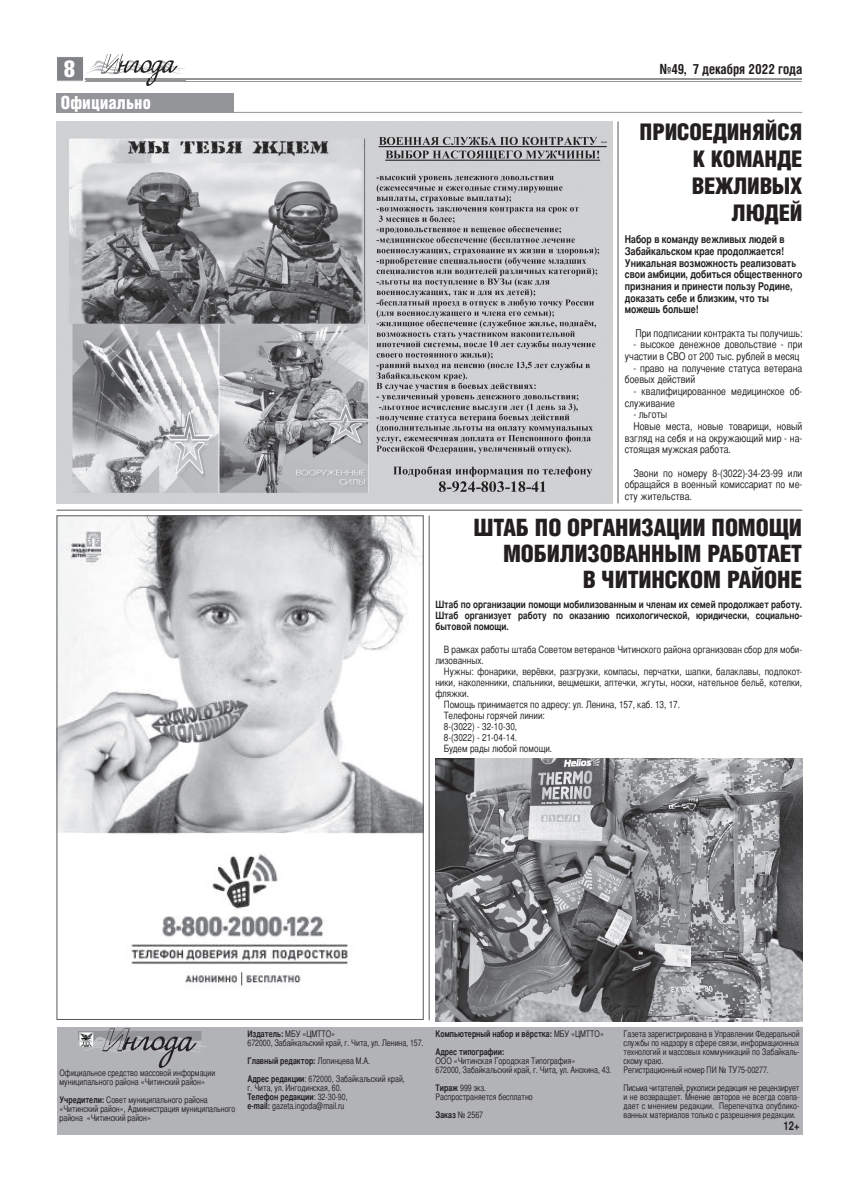
<style>
.page{position:relative;width:842px;height:1191px;background:#fff}
.page>*{position:absolute;margin:0;border:0;box-sizing:border-box;transform-origin:0 0}
.t1{font:900 24px/26px "Helios Cond";letter-spacing:-.01em;color:#231f20;text-align:right}
.t2{font:900 23px/27px "Helios Cond";letter-spacing:-.01em;color:#231f20;text-align:right}
.t3{font:23px "Helios Compressed";color:#fff}
.t4{font:900 18.2px "Helios Cond";color:#fff;scale:.95 1}
.t5{font:700 14px "Helios Cond";color:#231f20;scale:.95 1}
.t6{font:700 12px "Bastion C";color:#231f20;scale:.95 1}
.t7{font:10.6px/11.7px "Bastion C";color:#231f20}
.t8{font:700 10.6px/11.7px "Bastion C";color:#231f20}
.t9{font:10px/11px "Bastion C";color:#231f20}
.t10{font:700 10px/11px "Bastion C";color:#231f20;text-align:justify}
.t11{font:9px/9px "Bastion C";color:#231f20;scale:.95 1}
.t12{font:700 9px/18px "Bastion C";color:#231f20;scale:.95 1}
.s1{font-weight:700}
.s2{font-weight:400}
</style>
<div class="page">
<hr style="left:58px;top:78px;width:744px;height:2px;background:#939598">
<hr style="left:58px;top:81px;width:744px;height:1px;background:#939598">
<svg style="left:57px;top:58px;width:28px;height:24px"></svg>
<div style="left:56px;top:56px;width:28px;height:25px;border:1px solid #fff"></div>
<img style="left:87px;top:54px;width:98px;height:24px">
<img style="left:86px;top:78px;width:99px;height:8px">
<div style="left:57px;top:1026px;width:745px;height:108px;background:#b2b3b7"></div>
<img style="left:78px;top:1028px;width:129px;height:39px">
<div style="left:57px;top:93px;width:177px;height:20px;background:#939598"></div>
<hr style="left:57px;top:112px;width:745px;height:1px;background:#939598">
<hr style="left:57px;top:510px;width:745px;height:1px;background:#57585a">
<img style="left:435px;top:758px;width:367px;height:263px">
<hr style="left:429px;top:515px;width:1px;height:505px;background:#57585a">
<img style="left:57px;top:121px;width:556px;height:382px">
<hr style="left:618px;top:121px;width:1px;height:382px;background:#57585a">
<img style="left:57px;top:517px;width:366px;height:503px">
<h2 class="t3" style="left:64px;top:56px;width:12px">8</h2>
<h3 class="t5" style="left:660px;top:61px;width:151px">№49, 7 декабря 2022 года</h3>
<h3 class="t4" style="left:61px;top:93px;width:96px">Официально</h3>
<h2 class="t2" style="left:640px;top:118px;width:164px">ПРИСОЕДИНЯЙСЯ<br>К КОМАНДЕ<br>ВЕЖЛИВЫХ<br>ЛЮДЕЙ</h2>
<p class="t8" style="left:625px;top:234px;width:179px">Набор в команду вежливых людей в<br>Забайкальском крае продолжается!<br>Уникальная возможность реализовать свои амбиции, добиться общественного признания и принести пользу Родине, доказать себе и близким, что ты можешь больше!</p>
<p class="t7" style="left:635px;top:327px;width:168px">При подписании контракта ты получишь:</p>
<p class="t7" style="left:625px;top:339px;width:179px;text-align:right">- высокое денежное довольствие - при участии в СВО от 200 тыс. рублей в месяц</p>
<p class="t7" style="left:625px;top:362px;width:179px;text-indent:9px">- право на получение статуса ветерана боевых действий</p>
<p class="t7" style="left:625px;top:385px;width:179px;text-indent:9px">- квалифицированное медицинское об&shy;служивание</p>
<p class="t7" style="left:633px;top:409px;width:35px">- льготы</p>
<p class="t7" style="left:633px;top:420px;width:171px">Новые места, новые товарищи, новый</p>
<p class="t7" style="left:625px;top:432px;width:179px">взгляд на себя и на окружающий мир - на-</p>
<p class="t7" style="left:625px;top:444px;width:108px">стоящая мужская работа.</p>
<p class="t7" style="left:625px;top:467px;width:179px;text-align:justify;text-indent:9px">Звони по номеру 8-(3022)-34-23-99 или обращайся в военный комиссариат по ме&shy;сту жительства.</p>
<h1 class="t1" style="left:473px;top:514px;width:330px">ШТАБ ПО ОРГАНИЗАЦИИ ПОМОЩИ<br>МОБИЛИЗОВАННЫМ РАБОТАЕТ<br>В ЧИТИНСКОМ РАЙОНЕ</h1>
<p class="t10" style="left:435px;top:599px;width:368px">Штаб по организации помощи мобилизованным и членам их семей продолжает работу.<br>Штаб организует работу по оказанию психологической, юридически, социально&shy;бытовой помощи.</p>
<p class="t9" style="left:435px;top:643px;width:368px;text-indent:8px">В рамках работы штаба Советом ветеранов Читинского района организован сбор для моби&shy;лизованных.</p>
<p class="t9" style="left:444px;top:665px;width:360px">Нужны: фонарики, верёвки, разгрузки, компасы, перчатки, шапки, балаклавы, подлокот-</p>
<p class="t9" style="left:435px;top:676px;width:368px">ники, наколенники, спальники, вещмешки, аптечки, жгуты, носки, нательное бельё, котелки,</p>
<p class="t9" style="left:435px;top:687px;width:35px">фляжки.</p>
<p class="t9" style="left:444px;top:698px;width:238px">Помощь принимается по адресу: ул. Ленина, 157, каб. 13, 17.</p>
<p class="t9" style="left:444px;top:709px;width:103px">Телефоны горячей линии:</p>
<p class="t9" style="left:444px;top:720px;width:75px">8-(3022) - 32-10-30,</p>
<p class="t9" style="left:444px;top:731px;width:75px">8-(3022) - 21-04-14.</p>
<p class="t9" style="left:444px;top:742px;width:110px">Будем рады любой помощи.</p>
<p class="t11" style="left:60px;top:1068px;width:165px">Официальное средство массовой информации муниципального района «Читинский район»</p>
<p class="t11" style="left:60px;top:1095px;width:187px"><span class="s1">Учредители:</span> Совет муниципального района «Читинский район», Администрация муниципального района «Читинский район»</p>
<p class="t11" style="left:247px;top:1029px;width:187px"><span class="s1">Издатель:</span> МБУ «ЦМТТО»<br>672000, Забайкальский край, г. Чита, ул. Ленина, 157.</p>
<p class="t11" style="left:247px;top:1051px;width:167px;line-height:18px"><span class="s1">Главный редактор:</span> Лопинцева М.А.<br><span class="s1">Адрес редакции</span>: 672000, Забайкальский край,</p>
<p class="t11" style="left:247px;top:1083px;width:107px">г. Чита, ул. Ингодинская, 60.<br><span class="s1">Телефон редакции</span>: 32-30-90, <span class="s1">e-mail:</span> gazeta.ingoda@mail.ru</p>
<p class="t12" style="left:435px;top:1024px;width:179px">Компьютерный набор и вёрстка: <span class="s2">МБУ «ЦМТТО»<br></span>Адрес типографии:</p>
<p class="t11" style="left:435px;top:1056px;width:187px">ООО «Читинская Городская Типография»<br>672000, Забайкальский край, г. Чита, ул. Анохина, 43.</p>
<p class="t11" style="left:435px;top:1083px;width:104px"><span class="s1">Тираж</span> 999 экз.<br>Распространяется бесплатно</p>
<p class="t12" style="left:435px;top:1105px;width:52px">Заказ <span class="s2">№ 2567</span></p>
<p class="t11" style="left:623px;top:1029px;width:187px">Газета зарегистрирована в Управлении Федеральной службы по надзору в сфере связи, информационных технологий и массовых коммуникаций по Забайкаль&shy;скому краю.<br>Регистрационный номер ПИ № ТУ75-00277.</p>
<p class="t11" style="left:623px;top:1083px;width:187px;text-align:justify">Письма читателей, рукописи редакция не рецензирует и не возвращает. Мнение авторов не всегда совпа&shy;дает с мнением редакции. Перепечатка опублико&shy;ванных материалов только с разрешения редакции.</p>
<h3 class="t6" style="left:784px;top:1118px;width:18px">12+</h3>
</div>
